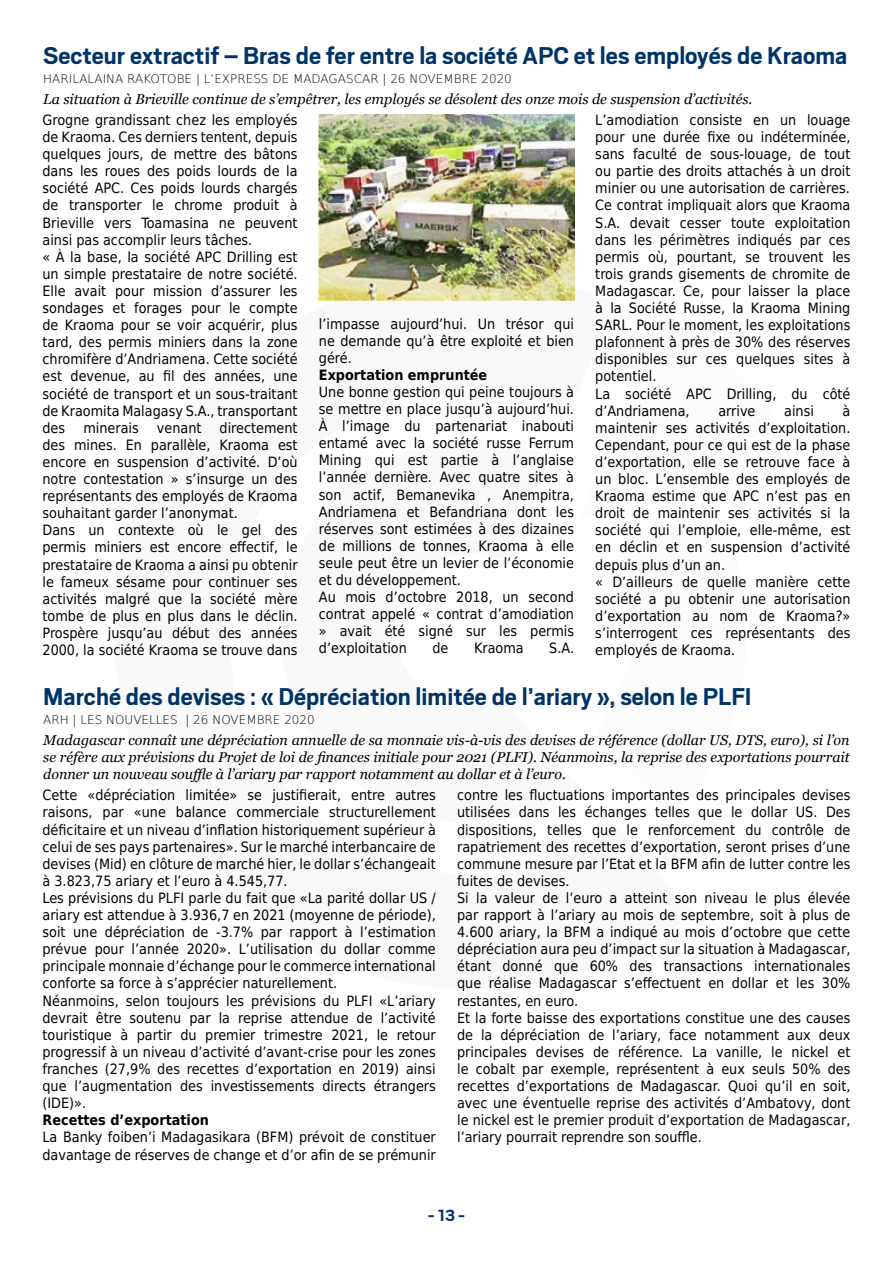
<style>
.page{position:relative;width:893px;height:1263px;background:#fff}
.page>*{position:absolute;margin:0;border:0;box-sizing:border-box;transform-origin:0 0}
.Titre{font:700 27px "Scout";color:#036}
.t1{font:700 18px "Scout";color:#036}
.Intertitre{font:14.25px/17.1px "DejaVu Sans Condensed";color:#000;text-align:justify}
.Chapo{font:italic 14.25px/17.1px "Georgia";color:#000;text-align:justify}
.Intertitre-2{font:700 14.25px "DejaVu Sans Condensed";color:#000}
.Signature{font:200 12px "DejaVu Sans";color:#000}
</style>
<div class="page">
<img style="left:319px;top:114px;width:255px;height:187px">
<p class="Titre" style="left:43px;top:38px;width:805px">Secteur extractif – Bras de fer entre la société APC et les employés de Kraoma</p>
<p class="Signature" style="left:43px;top:70px;width:470px">HARILALAINA RAKOTOBE | L’EXPRESS DE MADAGASCAR | 26 NOVEMBRE 2020</p>
<p class="Chapo" style="left:43px;top:91px;width:711px">La situation à Brieville continue de s’empêtrer, les employés se désolent des onze mois de suspension d’activités.</p>
<p class="Intertitre" style="left:43px;top:111px;width:257px">Grogne grandissant chez les employés de Kraoma. Ces derniers tentent, depuis quelques jours, de mettre des bâtons dans les roues des poids lourds de la société APC. Ces poids lourds chargés de transporter le chrome produit à Brieville vers Toamasina ne peuvent ainsi pas accomplir leurs tâches.</p>
<p class="Intertitre" style="left:43px;top:248px;width:257px">« À la base, la société APC Drilling est un simple prestataire de notre société.<br>Elle avait pour mission d’assurer les sondages et forages pour le compte de Kraoma pour se voir acquérir, plus tard, des permis miniers dans la zone chromifère d’Andriamena. Cette société est devenue, au fil des années, une société de transport et un sous-traitant de Kraomita Malagasy S.A., transportant des</p>
<p class="Intertitre" style="left:595px;top:111px;width:257px">L’amodiation consiste en un louage pour une durée fixe ou indéterminée, sans faculté de sous-louage, de tout ou partie des droits attachés à un droit minier ou une autorisation de carrières.</p>
<p class="Intertitre" style="left:595px;top:196px;width:257px">Ce contrat impliquait alors que Kraoma S.A. devait cesser toute exploitation dans les périmètres indiqués par ces permis où, pourtant, se trouvent les trois grands gisements de chromite de Madagascar. Ce, pour laisser la place à la Société Russe, la Kraoma Mining SARL. Pour le moment, les exploitations plafonnent à près de 30% des réserves disponibles sur ces quelques sites à potentiel.</p>
<p class="Intertitre" style="left:595px;top:384px;width:257px">La société APC Drilling, du côté d’Andriamena,</p>
<p class="Intertitre" style="left:319px;top:314px;width:257px">l’impasse aujourd’hui. Un trésor qui ne demande qu’à être exploité et bien géré.</p>
<p class="Intertitre-2" style="left:319px;top:363px;width:170px">Exportation empruntée</p>
<p class="Intertitre" style="left:319px;top:383px;width:257px">Une bonne gestion qui peine toujours à se mettre en place jusqu’à aujourd’hui.<br>À l’image du partenariat inabouti entamé avec la société russe Ferrum Mining qui est partie à l’anglaise l’année dernière. Avec quatre sites à son actif, Bemanevika , Anempitra, Andriamena et Befandriana dont les réserves sont estimées à des dizaines de millions de tonnes, Kraoma à elle seule peut être un levier de l’économie et du développement.</p>
<p class="Intertitre" style="left:319px;top:588px;width:257px">Au mois d’octobre 2018, un second contrat appelé « contrat d’amodiation » avait été signé sur les permis d’exploitation</p>
<p class="Intertitre" style="left:595px;top:402px;width:257px;text-indent:247px">à maintenir ses activités d’exploitation.<br>Cependant, pour ce qui est de la phase d’exportation, elle se retrouve face à un bloc. L’ensemble des employés de Kraoma estime que APC n’est pas en droit de maintenir ses activités si la société qui l’emploie, elle-même, est en déclin et en suspension d’activité depuis plus d’un an.</p>
<p class="Intertitre" style="left:595px;top:573px;width:257px">« D’ailleurs de quelle manière cette société a pu obtenir une autorisation d’exportation au nom de Kraoma?» s’interrogent ces représentants des employés de Kraoma.</p>
<p class="Titre" style="left:43px;top:679px;width:710px">Marché des devises : « Dépréciation limitée de l’ariary », selon le PLFI</p>
<p class="Signature" style="left:43px;top:711px;width:273px">ARH | LES NOUVELLES | 26 NOVEMBRE 2020</p>
<p class="Chapo" style="left:43px;top:732px;width:808px">Madagascar connaît une dépréciation annuelle de sa monnaie vis-à-vis des devises de référence (dollar US, DTS, euro), si l’on se réfère aux prévisions du Projet de loi de finances initiale pour 2021 (PLFI). Néanmoins, la reprise des exportations pourrait donner un nouveau souffle à l’ariary par rapport notamment au dollar et à l’euro.</p>
<p class="Intertitre" style="left:43px;top:786px;width:395px">Cette «dépréciation limitée» se justifierait, entre autres raisons, par «une balance commerciale structurellement déficitaire et un niveau d’inflation historiquement supérieur à celui de ses pays partenaires». Sur le marché interbancaire de devises (Mid) en clôture de marché hier, le dollar s’échangeait à 3.823,75 ariary et l’euro à 4.545,77.</p>
<p class="Intertitre" style="left:43px;top:889px;width:395px">Les prévisions du PLFI parle du fait que «La parité dollar US / ariary est attendue à 3.936,7 en 2021 (moyenne de période), soit une dépréciation de -3.7% par rapport à l’estimation prévue pour l’année 2020». L’utilisation du dollar comme principale monnaie d’échange pour le commerce international conforte sa force à s’apprécier naturellement.</p>
<p class="Intertitre" style="left:43px;top:991px;width:395px">Néanmoins, selon toujours les prévisions du PLFI «L’ariary devrait être soutenu par la reprise attendue de l’activité touristique à partir du premier trimestre 2021, le retour progressif à un niveau d’activité d’avant-crise pour les zones franches (27,9% des recettes d’exportation en 2019) ainsi que l’augmentation des investissements directs étrangers (IDE)».</p>
<p class="Intertitre-2" style="left:43px;top:1108px;width:168px">Recettes d’exportation</p>
<p class="Intertitre" style="left:43px;top:1128px;width:395px">La Banky foiben’i Madagasikara (BFM) prévoit de constituer davantage de réserves de change et d’or afin de se prémunir</p>
<p class="Intertitre" style="left:718px;top:402px;width:39px">arrive</p>
<p class="Intertitre" style="left:784px;top:402px;width:31px">ainsi</p>
<p class="Intertitre" style="left:43px;top:419px;width:257px;text-indent:177px">directement des mines. En parallèle, Kraoma est encore en suspension d’activité. D’où notre contestation » s’insurge un des représentants des employés de Kraoma souhaitant garder l’anonymat.</p>
<p class="Intertitre" style="left:43px;top:521px;width:257px">Dans un contexte où le gel des permis miniers est encore effectif, le prestataire de Kraoma a ainsi pu obtenir le fameux sésame pour continuer ses activités malgré que la société mère tombe de plus en plus dans le déclin.<br>Prospère jusqu’au début des années 2000, la société Kraoma se trouve dans</p>
<p class="Intertitre" style="left:83px;top:419px;width:57px">minerais</p>
<p class="Intertitre" style="left:157px;top:419px;width:46px">venant</p>
<p class="Intertitre" style="left:432px;top:639px;width:18px">de</p>
<p class="Intertitre" style="left:474px;top:639px;width:51px">Kraoma</p>
<p class="Intertitre" style="left:549px;top:639px;width:26px">S.A.</p>
<p class="Intertitre" style="left:457px;top:786px;width:395px">contre les fluctuations importantes des principales devises utilisées dans les échanges telles que le dollar US. Des dispositions, telles que le renforcement du contrôle de rapatriement des recettes d’exportation, seront prises d’une commune mesure par l’Etat et la BFM afin de lutter contre les fuites de devises.</p>
<p class="Intertitre" style="left:457px;top:889px;width:395px">Si la valeur de l’euro a atteint son niveau le plus élevée par rapport à l’ariary au mois de septembre, soit à plus de 4.600 ariary, la BFM a indiqué au mois d’octobre que cette dépréciation aura peu d’impact sur la situation à Madagascar, étant donné que 60% des transactions internationales que réalise Madagascar s’effectuent en dollar et les 30% restantes, en euro.</p>
<p class="Intertitre" style="left:457px;top:1009px;width:395px">Et la forte baisse des exportations constitue une des causes de la dépréciation de l’ariary, face notamment aux deux principales devises de référence. La vanille, le nickel et le cobalt par exemple, représentent à eux seuls 50% des recettes d’exportations de Madagascar. Quoi qu’il en soit, avec une éventuelle reprise des activités d’Ambatovy, dont le nickel est le premier produit d’exportation de Madagascar, l’ariary pourrait reprendre son souffle.</p>
<p class="t1" style="left:428px;top:1204px;width:38px">- 13 -</p>
</div>
